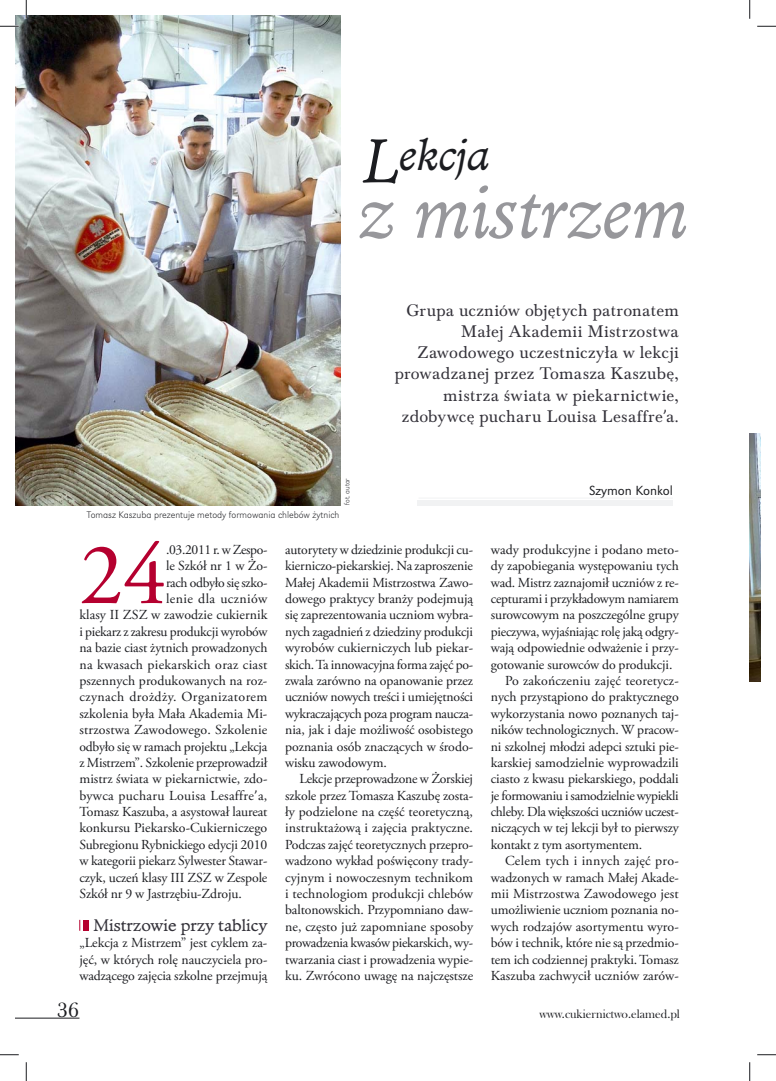
<style>
.page{position:relative;width:776px;height:1081px;background:#fff}
.page>*{position:absolute;margin:0;border:0;box-sizing:border-box;transform-origin:0 0}
.t1{font:87.88px "Adobe Garamond Pro";color:#b5002f}
.t2{font:77.25px "Minister TCE Boo Ita";color:#97979b}
.t3{font:46.25px "Minister TCE Boo Ita";color:#1b1c20}
.t4{font:21.88px "Baskerville TCE";color:#1b1c20}
.t5{font:17.5px/21px "Baskerville TCE";letter-spacing:.015em;color:#34323a;text-align:right}
.t6{font:17.5px "Minister TCE Boo";color:#34323a}
.t7{font:13.75px/16.4px "Adobe Garamond Pro";letter-spacing:-.005em;color:#1b1c20;text-align:justify}
.t8{font:13.75px "Adobe Garamond Pro";letter-spacing:-.025em;color:#1b1c20}
.t9{font:13.75px "Adobe Garamond Pro";letter-spacing:.02em;color:#1b1c20}
.t10{font:13.75px "Adobe Garamond Pro";letter-spacing:.03em;color:#1b1c20}
.t11{font:13.75px "Adobe Garamond Pro";letter-spacing:.015em;color:#1b1c20}
.t12{font:300 13.75px "URW Grotesk TCE";color:#1b1c20}
.t13{font:12.5px "Baskerville Old Fac DCE";color:#1b1c20}
.t14{font:300 expanded 10px "URW Grotesk TCE";color:#1b1c20}
.t15{font:300 expanded 7.5px "URW Grotesk TCE";color:#1b1c20}
.s1{font-size:64.5px}
.s2{font-family:"URW Grotesk TCE";font-weight:300}
</style>
<div class="page">
<hr style="left:16px;top:1017px;width:63px;height:1px;background:#1b1c20">
<div style="left:83px;top:919px;width:6px;height:11px;background:#b5002f"></div>
<hr style="left:418px;top:497px;width:254px;height:1px;background:#f1f2f3">
<div style="left:417px;top:500px;width:255px;height:5px;background:#f1f2f3"></div>
<img style="left:16px;top:16px;width:324px;height:489px">
<img style="left:749px;top:433px;width:11px;height:248px">
<svg style="left:0;top:25px;width:19px;height:2px"></svg>
<svg style="left:757px;top:25px;width:18px;height:2px"></svg>
<svg style="left:0;top:1054px;width:19px;height:1px"></svg>
<svg style="left:757px;top:1054px;width:18px;height:1px"></svg>
<svg style="left:25px;top:0;width:2px;height:19px"></svg>
<svg style="left:25px;top:1062px;width:2px;height:18px"></svg>
<svg style="left:749px;top:0;width:1px;height:19px"></svg>
<svg style="left:749px;top:1062px;width:1px;height:18px"></svg>
<h3 class="t3" style="left:363px;top:136px;width:128px"><span class="s1">L</span>ekcja</h3>
<h2 class="t2" style="left:358px;top:180px;width:331px">z mistrzem</h2>
<p class="t15" style="left:344px;top:505px;width:28px;rotate:-90deg">fot. autor</p>
<p class="t14" style="left:87px;top:510px;width:254px">Tomasz Kaszuba prezentuje metody formowania chlebów żytnich</p>
<p class="t5" style="left:394px;top:301px;width:285px">Grupa uczniów objętych patronatem Małej Akademii Mistrzostwa Zawodowego uczestniczyła w lekcji prowadzanej przez Tomasza Kaszubę, mistrza świata w piekarnictwie, zdobywcę pucharu Louisa Lesaffre<span class="s2">’</span>a.</p>
<p class="t12" style="left:589px;top:484px;width:85px">Szymon Konkol</p>
<h1 class="t1" style="left:79px;top:533px;width:89px">24</h1>
<p class="t8" style="left:166px;top:542px;width:103px">.03.2011 r. w Zespo-</p>
<p class="t7" style="left:166px;top:558px;width:103px">le Szkół nr 1 w Żo-</p>
<p class="t7" style="left:166px;top:574px;width:103px">rach odbyło się szko-</p>
<p class="t10" style="left:166px;top:592px;width:103px">lenie dla uczniów</p>
<p class="t7" style="left:79px;top:607px;width:189px">klasy II ZSZ w zawodzie cukiernik</p>
<p class="t7" style="left:79px;top:623px;width:189px">i piekarz z zakresu produkcji wyrobów</p>
<p class="t7" style="left:79px;top:640px;width:189px">na bazie ciast żytnich prowadzonych</p>
<p class="t9" style="left:79px;top:657px;width:189px">na kwasach piekarskich oraz ciast</p>
<p class="t7" style="left:79px;top:672px;width:189px">pszennych produkowanych na roz-</p>
<p class="t10" style="left:79px;top:690px;width:189px">czynach drożdży. Organizatorem</p>
<p class="t7" style="left:79px;top:705px;width:189px">szkolenia była Mała Akademia Mi-</p>
<p class="t11" style="left:79px;top:723px;width:189px">strzostwa Zawodowego. Szkolenie</p>
<p class="t7" style="left:79px;top:738px;width:189px">odbyło się w ramach projektu „Lekcja</p>
<p class="t7" style="left:79px;top:754px;width:189px">z Mistrzem”. Szkolenie przeprowadził</p>
<p class="t7" style="left:79px;top:771px;width:189px">mistrz świata w piekarnictwie, zdo-</p>
<p class="t9" style="left:79px;top:788px;width:189px">bywca pucharu Louisa Lesaffre<span class="s2">’</span>a,</p>
<p class="t7" style="left:79px;top:803px;width:189px">Tomasz Kaszuba, a asystował laureat</p>
<p class="t7" style="left:79px;top:820px;width:189px">konkursu Piekarsko-Cukierniczego</p>
<p class="t7" style="left:79px;top:836px;width:189px">Subregionu Rybnickiego edycji 2010</p>
<p class="t7" style="left:79px;top:853px;width:189px">w kategorii piekarz Sylwester Stawar-</p>
<p class="t7" style="left:79px;top:869px;width:189px">czyk, uczeń klasy III ZSZ w Zespole</p>
<p class="t7" style="left:79px;top:885px;width:164px">Szkół nr 9 w Jastrzębiu-Zdroju.</p>
<p class="t6" style="left:93px;top:917px;width:175px">Mistrzowie przy tablicy</p>
<p class="t7" style="left:79px;top:934px;width:189px">„Lekcja z Mistrzem” jest cyklem za&shy;jęć, w których rolę nauczyciela pro&shy;wadzącego zajęcia szkolne przejmują</p>
<p class="t7" style="left:285px;top:541px;width:189px">autorytety w dziedzinie produkcji cu&shy;kierniczo-piekarskiej. Na zaproszenie Małej Akademii Mistrzostwa Zawo&shy;dowego praktycy branży podejmują się zaprezentowania uczniom wybra&shy;nych zagadnień z dziedziny produkcji wyrobów cukierniczych lub piekar&shy;skich. Ta innowacyjna forma zajęć po&shy;zwala zarówno na opanowanie przez uczniów nowych treści i umiejętności wykraczających poza program naucza&shy;nia, jak i daje możliwość osobistego poznania osób znaczących w środo&shy;wisku zawodowym.</p>
<p class="t7" style="left:285px;top:771px;width:189px;text-indent:14px">Lekcje przeprowadzone w Żorskiej szkole przez Tomasza Kaszubę zosta&shy;ły podzielone na część teoretyczną, instruktażową i zajęcia praktyczne.<br>Podczas zajęć teoretycznych przepro&shy;wadzono wykład poświęcony trady&shy;cyjnym i nowoczesnym technikom i technologiom produkcji chlebów baltonowskich. Przypomniano daw&shy;ne, często już zapomniane sposoby prowadzenia kwasów piekarskich, wy&shy;twarzania ciast i prowadzenia wypie&shy;ku. Zwrócono uwagę na najczęstsze</p>
<p class="t7" style="left:490px;top:541px;width:189px">wady produkcyjne i podano meto-</p>
<p class="t7" style="left:490px;top:558px;width:189px">dy zapobiegania występowaniu tych</p>
<p class="t7" style="left:490px;top:574px;width:189px">wad. Mistrz zaznajomił uczniów z re-</p>
<p class="t7" style="left:490px;top:591px;width:189px">cepturami i przykładowym namiarem</p>
<p class="t7" style="left:490px;top:607px;width:189px">surowcowym na poszczególne grupy</p>
<p class="t7" style="left:490px;top:623px;width:189px">pieczywa, wyjaśniając rolę jaką odgry-</p>
<p class="t7" style="left:490px;top:640px;width:189px">wają odpowiednie odważenie i przy-</p>
<p class="t7" style="left:490px;top:656px;width:183px">gotowanie surowców do produkcji.</p>
<p class="t7" style="left:505px;top:672px;width:175px">Po zakończeniu zajęć teoretycz-</p>
<p class="t7" style="left:490px;top:689px;width:189px">nych przystąpiono do praktycznego</p>
<p class="t7" style="left:490px;top:705px;width:189px">wykorzystania nowo poznanych taj-</p>
<p class="t7" style="left:490px;top:722px;width:189px">ników technologicznych. W pracow-</p>
<p class="t7" style="left:490px;top:738px;width:189px">ni szkolnej młodzi adepci sztuki pie-</p>
<p class="t7" style="left:490px;top:754px;width:189px">karskiej samodzielnie wyprowadzili</p>
<p class="t7" style="left:490px;top:771px;width:189px">ciasto z kwasu piekarskiego, poddali</p>
<p class="t8" style="left:490px;top:788px;width:189px">je formowaniu i samodzielnie wypiekli</p>
<p class="t8" style="left:490px;top:804px;width:189px">chleby. Dla większości uczniów uczest-</p>
<p class="t7" style="left:490px;top:820px;width:189px">niczących w tej lekcji był to pierwszy</p>
<p class="t7" style="left:490px;top:836px;width:153px">kontakt z tym asortymentem.</p>
<p class="t9" style="left:505px;top:854px;width:175px">Celem tych i innych zajęć pro-</p>
<p class="t7" style="left:490px;top:869px;width:189px">wadzonych w ramach Małej Akade-</p>
<p class="t7" style="left:490px;top:885px;width:189px">mii Mistrzostwa Zawodowego jest</p>
<p class="t7" style="left:490px;top:902px;width:189px">umożliwienie uczniom poznania no-</p>
<p class="t7" style="left:490px;top:918px;width:189px">wych rodzajów asortymentu wyro-</p>
<p class="t7" style="left:490px;top:934px;width:189px">bów i technik, które nie są przedmio-</p>
<p class="t7" style="left:490px;top:951px;width:189px">tem ich codziennej praktyki. Tomasz</p>
<p class="t7" style="left:490px;top:967px;width:189px">Kaszuba zachwycił uczniów zarów-</p>
<h3 class="t4" style="left:57px;top:999px;width:23px">36</h3>
<p class="t13" style="left:539px;top:1008px;width:142px">www.cukiernictwo.elamed.pl</p>
</div>
